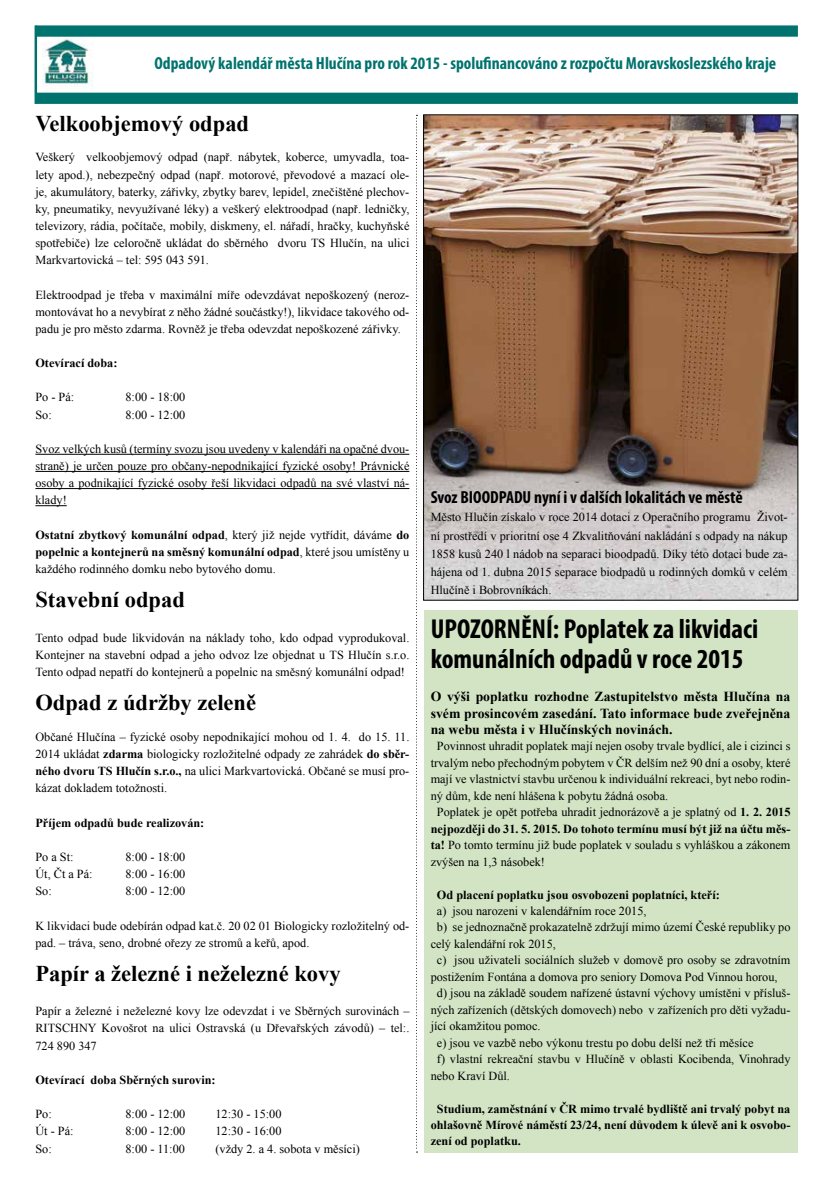
<style>
.page{position:relative;width:833px;height:1188px;background:#fff}
.page>*{position:absolute;margin:0;border:0;box-sizing:border-box;transform-origin:0 0}
.t1{font:700 condensed 27.5px/30.5px "Myriad Pro";color:#000}
.t2{font:700 22.5px "Times New Roman";color:#000}
.t3{font:700 condensed 17.5px "Myriad Pro";color:#00736e}
.t4{font:700 condensed 17.5px "Myriad Pro";color:#000}
.t5{font:700 13.75px/16.5px "Times New Roman";color:#000;text-align:justify}
.t6{font:12.25px/17.1px "Times New Roman";color:#000;text-align:justify}
.t7{font:700 12.25px/16.5px "Times New Roman";color:#000;text-align:justify}
.s1{font-weight:700}
</style>
<div class="page">
<img style="left:42px;top:37px;width:51px;height:51px">
<div style="left:36px;top:93px;width:762px;height:11px;background:#00736e"></div>
<div style="left:36px;top:25px;width:762px;height:12px;background:#00736e"></div>
<hr style="left:35px;top:25px;width:2px;height:79px;background:#00736e">
<svg style="left:416px;top:115px;width:1px;height:1037px"></svg>
<div style="left:423px;top:609px;width:374px;height:543px;background:#d2e4c4"></div>
<hr style="left:35px;top:454px;width:374px;height:1px;background:#000">
<hr style="left:35px;top:471px;width:374px;height:1px;background:#000">
<hr style="left:35px;top:488px;width:374px;height:1px;background:#000">
<hr style="left:35px;top:505px;width:32px;height:1px;background:#000">
<img style="left:425px;top:117px;width:371px;height:481px">
<h3 class="t3" style="left:154px;top:52px;width:623px">Odpadový kalendář města Hlučína pro rok 2015 - spolufinancováno z rozpočtu Moravskoslezského kraje</h3>
<h2 class="t2" style="left:35px;top:107px;width:215px">Velkoobjemový odpad</h2>
<p class="t6" style="left:35px;top:148px;width:375px">Veškerý velkoobjemový odpad (např. nábytek, koberce, umyvadla, toa&shy;lety apod.), nebezpečný odpad (např. motorové, převodové a mazací ole&shy;je, akumulátory, baterky, zářivky, zbytky barev, lepidel, znečištěné plechov&shy;ky, pneumatiky, nevyužívané léky) a veškerý elektroodpad (např. ledničky, televizory, rádia, počítače, mobily, diskmeny, el. nářadí, hračky, kuchyňské spotřebiče) lze celoročně ukládat do sběrného dvoru TS Hlučín, na ulici Markvartovická – tel: 595 043 591.</p>
<p class="t6" style="left:35px;top:285px;width:375px">Elektroodpad je třeba v maximální míře odevzdávat nepoškozený (neroz&shy;montovávat ho a nevybírat z něho žádné součástky!), likvidace takového od&shy;padu je pro město zdarma. Rovněž je třeba odevzdat nepoškozené zářivky.</p>
<p class="t7" style="left:35px;top:354px;width:84px">Otevírací doba:</p>
<p class="t6" style="left:35px;top:388px;width:40px">Po - Pá:</p>
<p class="t6" style="left:125px;top:388px;width:61px">8:00 - 18:00</p>
<p class="t6" style="left:35px;top:405px;width:18px">So:</p>
<p class="t6" style="left:125px;top:405px;width:61px">8:00 - 12:00</p>
<p class="t6" style="left:35px;top:439px;width:375px">Svoz velkých kusů (termíny svozu jsou uvedeny v kalendáři na opačné dvou&shy;straně) je určen pouze pro občany-nepodnikající fyzické osoby! Právnické osoby a podnikající fyzické osoby řeší likvidaci odpadů na své vlaství ná&shy;klady!</p>
<p class="t6" style="left:35px;top:525px;width:375px"><span class="s1">Ostatní zbytkový komunální odpad</span>, který již nejde vytřídit, dáváme <span class="s1">do popelnic a kontejnerů na směsný komunální odpad</span>, které jsou umístěny u každého rodinného domku nebo bytového domu.</p>
<h2 class="t2" style="left:35px;top:583px;width:151px">Stavební odpad</h2>
<p class="t6" style="left:35px;top:628px;width:375px">Tento odpad bude likvidován na náklady toho, kdo odpad vyprodukoval.<br>Kontejner na stavební odpad a jeho odvoz lze objednat u TS Hlučín s.r.o.<br>Tento odpad nepatří do kontejnerů a popelnic na směsný komunální odpad!</p>
<h2 class="t2" style="left:35px;top:686px;width:222px">Odpad z údržby zeleně</h2>
<p class="t6" style="left:35px;top:727px;width:375px">Občané Hlučína – fyzické osoby nepodnikající mohou od 1. 4. do 15. 11.<br>2014 ukládat <span class="s1">zdarma</span> biologicky rozložitelné odpady ze zahrádek <span class="s1">do sběr&shy;ného dvoru TS Hlučín s.r.o.,</span> na ulici Markvartovická. Občané se musí pro&shy;kázat dokladem totožnosti.</p>
<p class="t7" style="left:35px;top:813px;width:170px">Příjem odpadů bude realizován:</p>
<p class="t6" style="left:35px;top:847px;width:40px">Po a St:</p>
<p class="t6" style="left:125px;top:847px;width:61px">8:00 - 18:00</p>
<p class="t6" style="left:35px;top:864px;width:59px">Út, Čt a Pá:</p>
<p class="t6" style="left:125px;top:864px;width:61px">8:00 - 16:00</p>
<p class="t6" style="left:35px;top:881px;width:18px">So:</p>
<p class="t6" style="left:125px;top:881px;width:61px">8:00 - 12:00</p>
<p class="t6" style="left:35px;top:916px;width:375px">K likvidaci bude odebírán odpad kat.č. 20 02 01 Biologicky rozložitelný od&shy;pad. – tráva, seno, drobné ořezy ze stromů a keřů, apod.</p>
<h2 class="t2" style="left:35px;top:956px;width:307px">Papír a železné i neželezné kovy</h2>
<p class="t6" style="left:35px;top:1001px;width:375px">Papír a železné i neželezné kovy lze odevzdat i ve Sběrných surovinách – RITSCHNY Kovošrot na ulici Ostravská (u Dřevařských závodů) – tel:.<br>724 890 347</p>
<p class="t7" style="left:35px;top:1070px;width:182px">Otevírací doba Sběrných surovin:</p>
<p class="t6" style="left:35px;top:1104px;width:18px">Po:</p>
<p class="t6" style="left:125px;top:1104px;width:61px">8:00 - 12:00</p>
<p class="t6" style="left:215px;top:1104px;width:68px">12:30 - 15:00</p>
<p class="t6" style="left:35px;top:1121px;width:40px">Út - Pá:</p>
<p class="t6" style="left:125px;top:1121px;width:61px">8:00 - 12:00</p>
<p class="t6" style="left:215px;top:1121px;width:68px">12:30 - 16:00</p>
<p class="t6" style="left:35px;top:1139px;width:18px">So:</p>
<p class="t6" style="left:125px;top:1139px;width:61px">8:00 - 11:00</p>
<p class="t6" style="left:215px;top:1139px;width:146px">(vždy 2. a 4. sobota v měsíci)</p>
<h3 class="t4" style="left:431px;top:486px;width:314px">Svoz BIOODPADU nyní i v dalších lokalitách ve městě</h3>
<p class="t6" style="left:431px;top:507px;width:358px;line-height:18.1px">Město Hlučín získalo v roce 2014 dotaci z Operačního programu Život&shy;ní prostředí v prioritní ose 4 Zkvalitňování nakládání s odpady na nákup 1858 kusů 240 l nádob na separaci bioodpadů. Díky této dotaci bude za&shy;hájena od 1. dubna 2015 separace biodpadů u rodinných domků v celém Hlučíně i Bobrovníkách.</p>
<h1 class="t1" style="left:431px;top:612px;width:329px">UPOZORNĚNÍ: Poplatek za likvidaci komunálních odpadů v roce 2015</h1>
<p class="t5" style="left:431px;top:687px;width:361px">O výši poplatku rozhodne Zastupitelstvo města Hlučína na svém prosincovém zasedání. Tato informace bude zveřejněna na webu města i v Hlučínských novinách.</p>
<p class="t6" style="left:437px;top:737px;width:355px">Povinnost uhradit poplatek mají nejen osoby trvale bydlící, ale i cizinci s</p>
<p class="t6" style="left:431px;top:753px;width:361px">trvalým nebo přechodným pobytem v ČR delším než 90 dní a osoby, které</p>
<p class="t6" style="left:431px;top:770px;width:361px">mají ve vlastnictví stavbu určenou k individuální rekreaci, byt nebo rodin-</p>
<p class="t6" style="left:431px;top:786px;width:239px">ný dům, kde není hlášena k pobytu žádná osoba.</p>
<p class="t6" style="left:437px;top:803px;width:355px">Poplatek je opět potřeba uhradit jednorázově a je splatný od <span class="s1">1. 2. 2015</span></p>
<p class="t7" style="left:431px;top:819px;width:361px">nejpozději do 31. 5. 2015. Do tohoto termínu musí být již na účtu měs-</p>
<p class="t6" style="left:431px;top:835px;width:361px"><span class="s1">ta!</span> Po tomto termínu již bude poplatek v souladu s vyhláškou a zákonem</p>
<p class="t6" style="left:431px;top:852px;width:116px">zvýšen na 1,3 násobek!</p>
<p class="t7" style="left:437px;top:885px;width:284px">Od placení poplatku jsou osvobozeni poplatníci, kteří:</p>
<p class="t6" style="left:437px;top:901px;width:211px">a) jsou narozeni v kalendářním roce 2015,</p>
<p class="t6" style="left:437px;top:918px;width:355px">b) se jednoznačně prokazatelně zdržují mimo území České republiky po</p>
<p class="t6" style="left:431px;top:934px;width:127px">celý kalendářní rok 2015,</p>
<p class="t6" style="left:437px;top:951px;width:355px">c) jsou uživateli sociálních služeb v domově pro osoby se zdravotním</p>
<p class="t6" style="left:431px;top:967px;width:348px">postižením Fontána a domova pro seniory Domova Pod Vinnou horou,</p>
<p class="t6" style="left:437px;top:983px;width:355px">d) jsou na základě soudem nařízené ústavní výchovy umístěni v přísluš-</p>
<p class="t6" style="left:431px;top:1000px;width:361px">ných zařízeních (dětských domovech) nebo v zařízeních pro děti vyžadu-</p>
<p class="t6" style="left:431px;top:1016px;width:111px">jící okamžitou pomoc.</p>
<p class="t6" style="left:437px;top:1033px;width:318px">e) jsou ve vazbě nebo výkonu trestu po dobu delší než tři měsíce</p>
<p class="t6" style="left:437px;top:1049px;width:355px">f) vlastní rekreační stavbu v Hlučíně v oblasti Kocibenda, Vinohrady</p>
<p class="t6" style="left:431px;top:1066px;width:81px">nebo Kraví Důl.</p>
<p class="t7" style="left:431px;top:1099px;width:361px;text-indent:6px">Studium, zaměstnání v ČR mimo trvalé bydliště ani trvalý pobyt na ohlašovně Mírové náměstí 23/24, není důvodem k úlevě ani k osvobo&shy;zení od poplatku.</p>
</div>
